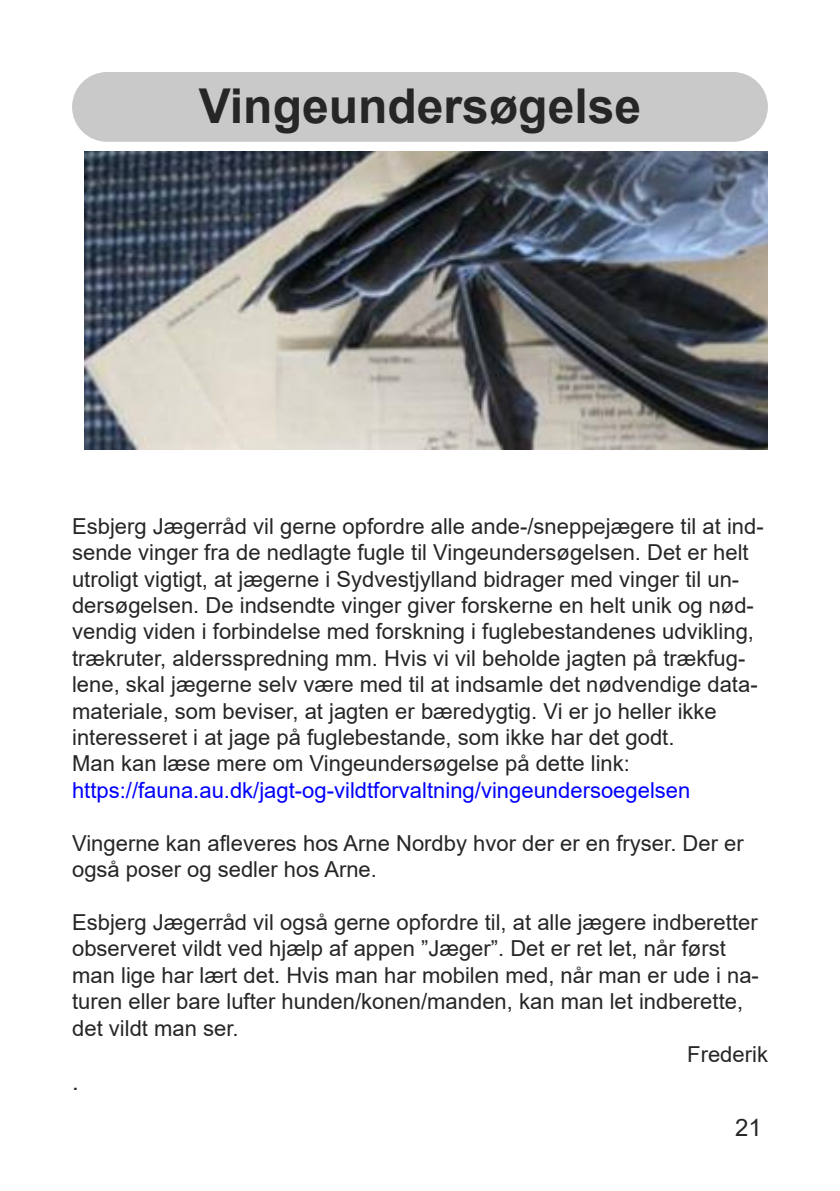
<style>
.page{position:relative;width:840px;height:1191px;background:#fff}
.page>*{position:absolute;margin:0;border:0;box-sizing:border-box;transform-origin:0 0}
.t1{font:700 48px "Arial";color:#272627}
.t2{font:24px "Arial";color:#272627}
.t3{font:22px/26.4px "Arial";color:#272627}
.t4{font:22px "Arial";color:#00f}
</style>
<div class="page">
<div style="left:72px;top:72px;width:695px;height:70px;background:#c9c9c9;border-radius:35px"></div>
<img style="left:84px;top:151px;width:683px;height:299px">
<h1 class="t1" style="left:199px;top:79px;width:443px">Vingeundersøgelse</h1>
<p class="t3" style="left:72px;top:513px;width:692px">Esbjerg Jægerråd vil gerne opfordre alle ande-/sneppejægere til at ind&shy;sende vinger fra de nedlagte fugle til Vingeundersøgelsen. Det er helt utroligt vigtigt, at jægerne i Sydvestjylland bidrager med vinger til un&shy;dersøgelsen. De indsendte vinger giver forskerne en helt unik og nød&shy;vendig viden i forbindelse med forskning i fuglebestandenes udvikling, trækruter, aldersspredning mm. Hvis vi vil beholde jagten på trækfug&shy;lene, skal jægerne selv være med til at indsamle det nødvendige data&shy;materiale, som beviser, at jagten er bæredygtig. Vi er jo heller ikke interesseret i at jage på fuglebestande, som ikke har det godt.<br>Man kan læse mere om Vingeundersøgelse på dette link:</p>
<p class="t4" style="left:72px;top:778px;width:619px">https://fauna.au.dk/jagt-og-vildtforvaltning/vingeundersoegelsen</p>
<p class="t3" style="left:72px;top:830px;width:672px">Vingerne kan afleveres hos Arne Nordby hvor der er en fryser. Der er også poser og sedler hos Arne.</p>
<p class="t3" style="left:72px;top:909px;width:686px">Esbjerg Jægerråd vil også gerne opfordre til, at alle jægere indberetter</p>
<p class="t3" style="left:72px;top:935px;width:654px">observeret vildt ved hjælp af appen ”Jæger”. Det er ret let, når først</p>
<p class="t3" style="left:72px;top:962px;width:687px">man lige har lært det. Hvis man har mobilen med, når man er ude i na-</p>
<p class="t3" style="left:72px;top:988px;width:672px">turen eller bare lufter hunden/konen/manden, kan man let indberette,</p>
<p class="t3" style="left:72px;top:1014px;width:168px">det vildt man ser.</p>
<p class="t3" style="left:686px;top:1041px;width:82px">Frederik</p>
<p class="t2" style="left:72px;top:1068px;width:8px">.</p>
<p class="t2" style="left:734px;top:1114px;width:28px">21</p>
</div>
